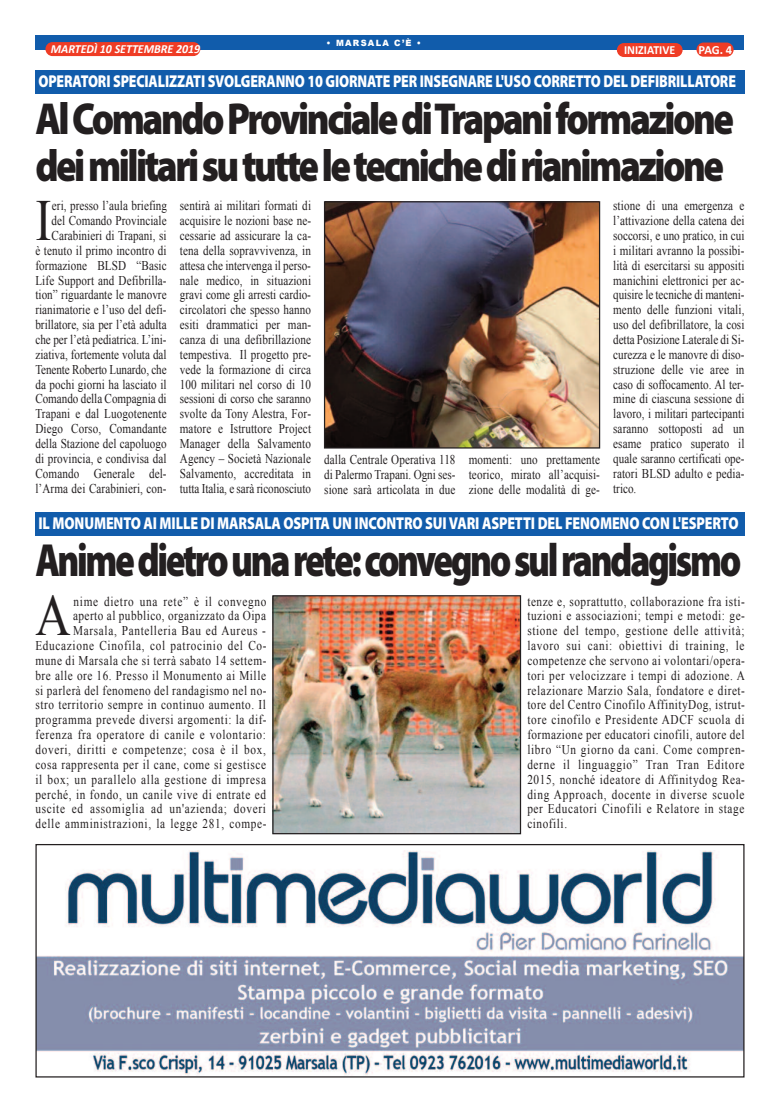
<style>
.page{position:relative;width:780px;height:1113px;background:#fff}
.page>*{position:absolute;margin:0;border:0;box-sizing:border-box;transform-origin:0 0}
.t1{font:58.25px "Times New Roman";color:#231f20;scale:.84 1}
.t2{font:58.25px "Times New Roman";color:#231f20;scale:.83 1}
.t3{font:900 46.62px "Myriad Pro";letter-spacing:-.065em;color:#231f20;scale:.79 1}
.t4{font:900 45px/46.6px "Myriad Pro";letter-spacing:-.065em;color:#231f20;scale:.85 1}
.t5{font:900 17.25px "Myriad Pro";letter-spacing:-.01em;color:#fff;scale:.8 1}
.t6{font:900 17.25px "Myriad Pro";letter-spacing:-.01em;color:#fff;scale:.81 1}
.t7{font:13.38px/14.9px "Times New Roman";letter-spacing:.01em;color:#231f20;text-align:justify;scale:.83 1}
.t8{font:13.38px/14.9px "Times New Roman";letter-spacing:.05em;color:#231f20;text-align:right;scale:.84 1}
.t9{font:13.38px/14.9px "Times New Roman";letter-spacing:.01em;color:#231f20;text-align:justify;scale:.84 1}
.t10{font:700 12.5px "Calibri";color:#fff}
.t11{font:italic 700 12.38px "Calibri";color:#fff;scale:.96 1}
.t12{font:700 12.38px "Calibri";color:#fff;scale:.96 1}
.t13{font:900 8.62px "Arial";letter-spacing:.15em;color:#fff;scale:.96 1}
</style>
<div class="page">
<div style="left:35px;top:35px;width:709px;height:15px;background:#115cab"></div>
<div style="left:696px;top:43px;width:37px;height:14px;background:#ef3c25;border-radius:7px"></div>
<div style="left:45px;top:42px;width:155px;height:14px;background:#ef3c25;border-radius:7px"></div>
<div style="left:617px;top:43px;width:65px;height:14px;background:#ef3c25;border-radius:7px"></div>
<div style="left:35px;top:512px;width:709px;height:23px;background:#115cab"></div>
<div style="left:35px;top:70px;width:709px;height:24px;background:#115cab"></div>
<img style="left:326px;top:203px;width:272px;height:243px">
<div style="left:324px;top:201px;width:276px;height:247px;border:1px solid #231f20"></div>
<img style="left:274px;top:597px;width:245px;height:235px">
<div style="left:272px;top:595px;width:249px;height:239px;border:1px solid #231f20"></div>
<img style="left:37px;top:850px;width:705px;height:225px">
<div style="left:35px;top:844px;width:709px;height:233px;border:1px solid #231f20"></div>
<p class="t13" style="left:326px;top:37px;width:100px">• MARSALA C’È •</p>
<p class="t11" style="left:51px;top:43px;width:157px">MARTEDÌ 10 SETTEMBRE 2019</p>
<p class="t12" style="left:624px;top:45px;width:55px">INIZIATIVE</p>
<p class="t10" style="left:698px;top:45px;width:35px">PAG. 4</p>
<p class="t5" style="left:38px;top:75px;width:873px">OPERATORI SPECIALIZZATI SVOLGERANNO 10 GIORNATE PER INSEGNARE L'USO CORRETTO DEL DEFIBRILLATORE</p>
<h3 class="t4" style="left:35px;top:99px;width:823px">AlComandoProvincialediTrapaniformazione deimilitarisututteletecnichedirianimazione</h3>
<p class="t7" style="left:35px;top:198px;width:160px;text-align:right">eri, presso l’aula briefing del Comando Provinciale<br>Carabinieri di Trapani, si<br>è tenuto il primo incontro di formazione BLSD “Basic<br>Life Support and Defibrilla&shy;tion” riguardante le manovre rianimatorie e l’uso del defi&shy;brillatore, sia per l’età adulta che per l’età pediatrica. L’ini&shy;ziativa, fortemente voluta dal<br>Tenente Roberto Lunardo, che da pochi giorni ha lasciato il<br>Comando della Compagnia di<br>Trapani e dal Luogotenente<br>Diego Corso, Comandante della Stazione del capoluogo di provincia, e condivisa dal<br>Comando Generale del&shy;l’Arma dei Carabinieri, con-</p>
<p class="t7" style="left:180px;top:198px;width:160px">sentirà ai militari formati di acquisire le nozioni base ne&shy;cessarie ad assicurare la ca&shy;tena della sopravvivenza, in attesa che intervenga il perso&shy;nale medico, in situazioni gravi come gli arresti cardio&shy;circolatori che spesso hanno esiti drammatici per man&shy;canza di una defibrillazione tempestiva. Il progetto pre&shy;vede la formazione di circa 100 militari nel corso di 10 sessioni di corso che saranno svolte da Tony Alestra, For&shy;matore e Istruttore Project Manager della Salvamento Agency – Società Nazionale Salvamento, accreditata in tutta Italia, e sarà riconosciuto</p>
<h1 class="t2" style="left:35px;top:188px;width:21px">I</h1>
<p class="t7" style="left:324px;top:452px;width:160px">dalla Centrale Operativa 118 di Palermo Trapani. Ogni ses&shy;sione sarà articolata in due</p>
<p class="t7" style="left:468px;top:452px;width:160px">momenti: uno prettamente teorico, mirato all’acquisi&shy;zione delle modalità di ge-</p>
<p class="t7" style="left:613px;top:198px;width:160px">stione di una emergenza e l’attivazione della catena dei soccorsi, e uno pratico, in cui i militari avranno la possibi&shy;lità di esercitarsi su appositi manichini elettronici per ac&shy;quisire le tecniche di manteni&shy;mento delle funzioni vitali, uso del defibrillatore, la cosi detta Posizione Laterale di Si&shy;curezza e le manovre di diso&shy;struzione delle vie aree in caso di soffocamento. Al ter&shy;mine di ciascuna sessione di lavoro, i militari partecipanti saranno sottoposti ad un esame pratico superato il quale saranno certificati ope&shy;ratori BLSD adulto e pedia&shy;trico.</p>
<p class="t6" style="left:38px;top:516px;width:865px">IL MONUMENTO AI MILLE DI MARSALA OSPITA UN INCONTRO SUIVARI ASPETTI DEL FENOMENO CON L'ESPERTO</p>
<h2 class="t3" style="left:35px;top:542px;width:894px">Animedietrounarete:convegnosulrandagismo</h2>
<h1 class="t1" style="left:35px;top:583px;width:44px">A</h1>
<p class="t8" style="left:35px;top:593px;width:277px">nime dietro una rete” è il convegno<br>aperto al pubblico, organizzato da Oipa Marsala, Pantelleria Bau ed Aureus - Educazione Cinofila, col patrocinio del Co&shy;mune di Marsala che si terrà sabato 14 settem&shy;bre alle ore 16. Presso il Monumento ai Mille si parlerà del fenomeno del randagismo nel no&shy;stro territorio sempre in continuo aumento. Il programma prevede diversi argomenti: la dif&shy;ferenza fra operatore di canile e volontario: doveri, diritti e competenze; cosa è il box, cosa rappresenta per il cane, come si gestisce il box; un parallelo alla gestione di impresa perché, in fondo, un canile vive di entrate ed uscite ed assomiglia ad un'azienda; doveri delle amministrazioni, la legge 281, compe-</p>
<p class="t9" style="left:527px;top:593px;width:261px">tenze e, soprattutto, collaborazione fra isti&shy;tuzioni e associazioni; tempi e metodi: ge&shy;stione del tempo, gestione delle attività; lavoro sui cani: obiettivi di training, le competenze che servono ai volontari/opera&shy;tori per velocizzare i tempi di adozione. A relazionare Marzio Sala, fondatore e diret&shy;tore del Centro Cinofilo AffinityDog, istrut&shy;tore cinofilo e Presidente ADCF scuola di formazione per educatori cinofili, autore del libro “Un giorno da cani. Come compren&shy;derne il linguaggio” Tran Tran Editore 2015, nonché ideatore di Affinitydog Rea&shy;ding Approach, docente in diverse scuole per Educatori Cinofili e Relatore in stage cinofili.</p>
</div>
